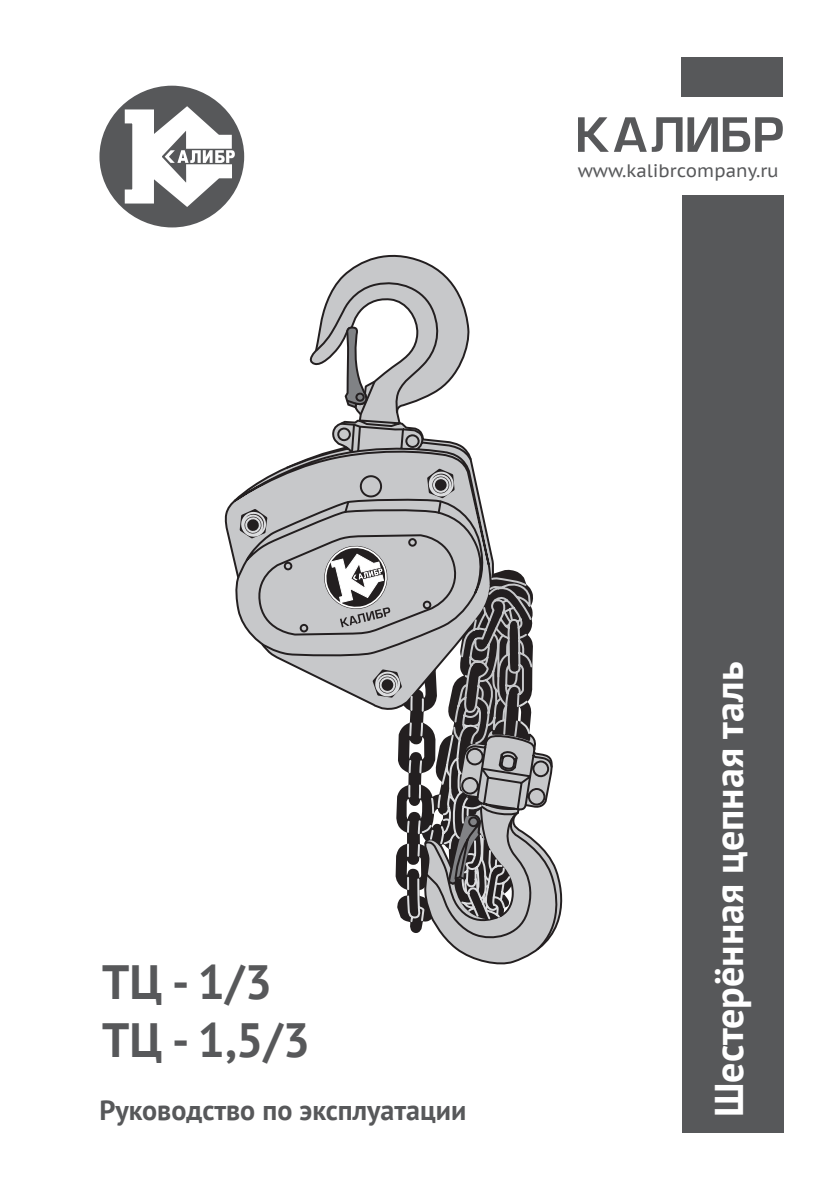
<style>
.page{position:relative;width:840px;height:1191px;background:#fff}
.page>*{position:absolute;margin:0;border:0;box-sizing:border-box;transform-origin:0 0}
.t1{font:700 48px/57.6px "PT Sans";color:#57585a}
.t2{font:700 40px "PT Sans";color:#fff}
.t3{font:700 28px "PT Sans";color:#57585a}
.t4{font:18px "PT Sans Caption";color:#57585a}
</style>
<div class="page">
<div style="left:681px;top:196px;width:101px;height:937px;background:#57585a"></div>
<svg style="left:578px;top:117px;width:204px;height:35px"></svg>
<div style="left:99px;top:86px;width:145px;height:141px;background:#57585a;border-radius:50%"></div>
<svg style="left:124px;top:105px;width:111px;height:103px"></svg>
<div style="left:681px;top:58px;width:101px;height:39px;background:#57585a"></div>
<svg style="left:225px;top:254px;width:222px;height:301px"></svg>
<svg style="left:232px;top:277px;width:236px;height:335px"></svg>
<svg style="left:238px;top:318px;width:325px;height:647px"></svg>
<p class="t4" style="left:577px;top:159px;width:202px">www.kalibrcompany.ru</p>
<h1 class="t1" style="left:102px;top:952px;width:209px">ТЦ - 1/3<br>ТЦ - 1,5/3</h1>
<p class="t3" style="left:99px;top:1091px;width:368px">Руководство по эксплуатации</p>
<h2 class="t2" style="left:702px;top:1117px;width:456px;rotate:-90deg">Шестерённая цепная таль</h2>
</div>
